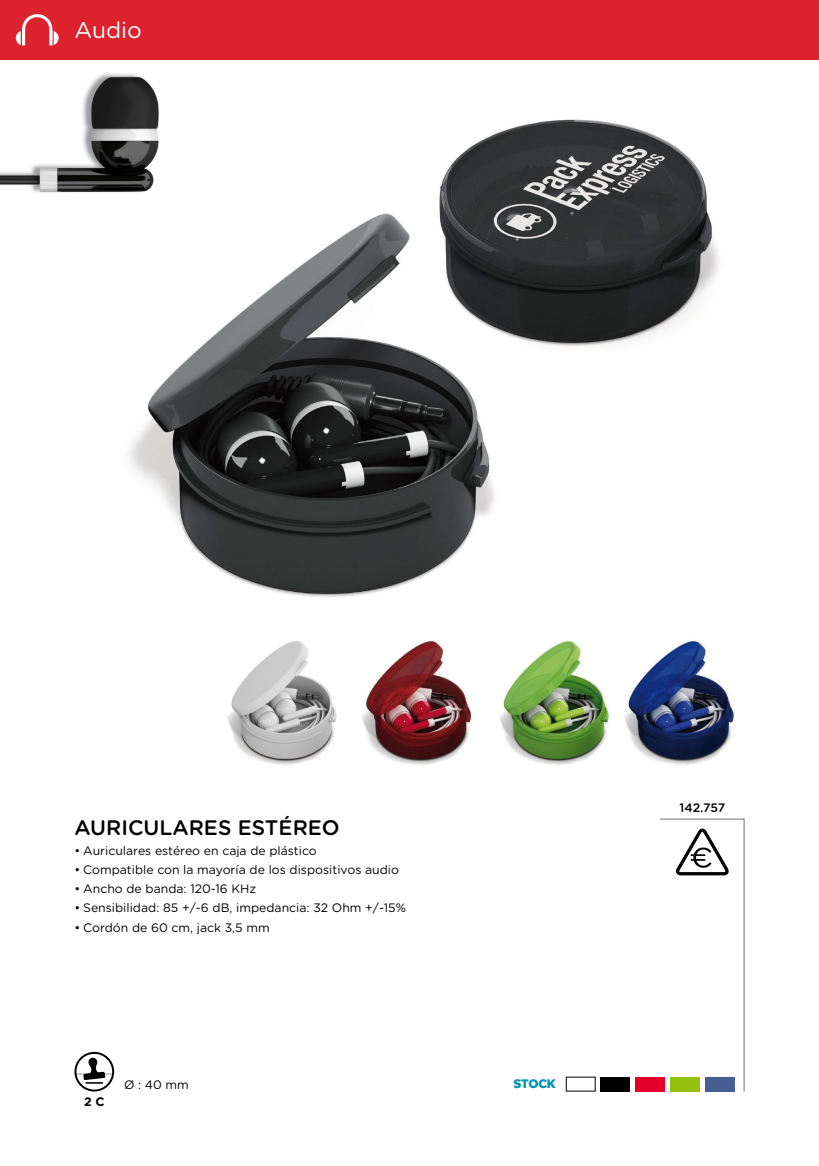
<style>
.page{position:relative;width:819px;height:1166px;background:#fff}
.page>*{position:absolute;margin:0;border:0;box-sizing:border-box;transform-origin:0 0}
.t1{font:22.75px "Gotham Rounded";color:#fff}
.t2{font:500 21px "Gotham Rounded";color:#000}
.t3{font:12.25px "Gotham Rounded";color:#000}
.t4{font:500 12.25px "Gotham Rounded";letter-spacing:-.01em;color:#000}
.t5{font:900 12.25px "Gotham";color:#0093b4}
.t6{font:700 12.25px "Gotham Rounded";color:#000}
</style>
<div class="page">
<img style="left:0;top:73px;width:734px;height:692px">
<div style="left:0;top:0;width:819px;height:60px;background:#dc222d"></div>
<svg style="left:16px;top:14px;width:43px;height:31px"></svg>
<div style="left:600px;top:1076px;width:30px;height:15px;background:#000"></div>
<div style="left:635px;top:1076px;width:30px;height:15px;background:#e2002b"></div>
<svg style="left:659px;top:818px;width:86px;height:274px"></svg>
<svg style="left:74px;top:1052px;width:40px;height:39px"></svg>
<h1 class="t1" style="left:74px;top:15px;width:69px">Audio</h1>
<h2 class="t2" style="left:74px;top:813px;width:267px">AURICULARES ESTÉREO</h2>
<p class="t3" style="left:74px;top:842px;width:244px">• Auriculares estéreo en caja de plástico</p>
<p class="t3" style="left:74px;top:861px;width:326px">• Compatible con la mayoría de los dispositivos audio</p>
<p class="t3" style="left:74px;top:880px;width:183px">• Ancho de banda: 120-16 KHz</p>
<p class="t3" style="left:74px;top:900px;width:333px">• Sensibilidad: 85 +/-6 dB, impedancia: 32 Ohm +/-15%</p>
<p class="t3" style="left:74px;top:919px;width:197px">• Cordón de 60 cm, jack 3,5 mm</p>
<p class="t6" style="left:84px;top:1092px;width:22px">2 C</p>
<p class="t3" style="left:124px;top:1076px;width:66px">Ø:40mm</p>
<p class="t5" style="left:513px;top:1076px;width:10px">STOCK</p>
<p class="t4" style="left:679px;top:799px;width:47px">142.757</p>
</div>
